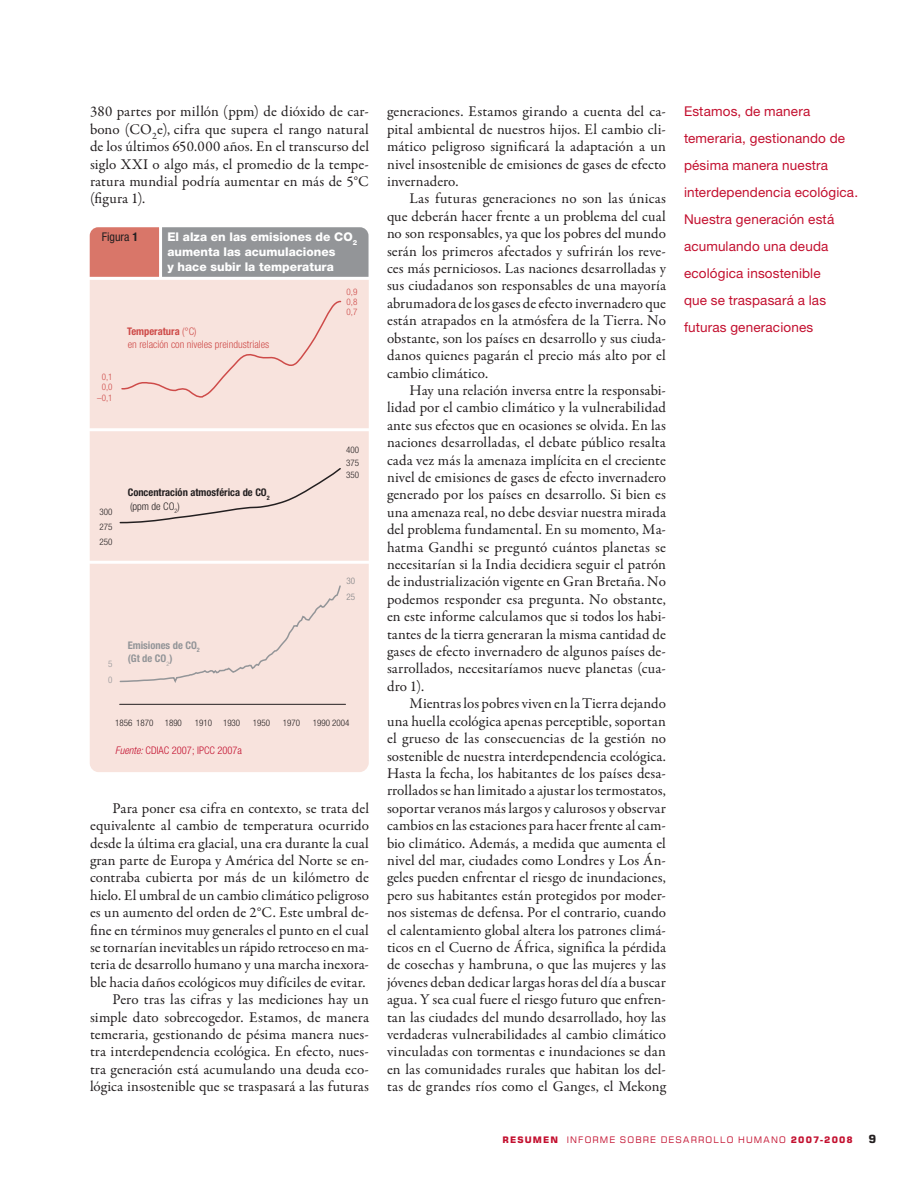
<style>
.page{position:relative;width:918px;height:1188px;background:#fff}
.page>*{position:absolute;margin:0;border:0;box-sizing:border-box;transform-origin:0 0}
.t1{font:15px/17.4px "Garamond Premr Pro";letter-spacing:.005em;color:#231f20;text-align:justify}
.t2{font:13.5px/27px "Helvetica Neue";letter-spacing:.01em;color:#c3102f}
.t3{font:800 12px/15px "Helvetica Neue";color:#fff}
.t4{font:condensed 12px "Helvetica Neue";color:#231f20}
.t5{font:300 condensed 10.5px/13.5px "Helvetica Neue";color:#ce4b49}
.t6{font:700 condensed 10.5px/13.5px "Helvetica Neue";color:#231f20}
.t7{font:300 condensed 10.5px "Helvetica Neue";color:#c3102f}
.t8{font:700 condensed 10.5px/13.5px "Helvetica Neue";color:#939598}
.t9{font:300 condensed 9px "Helvetica Neue";color:#231f20}
.t10{font:9px "Square 721 BT";letter-spacing:.125em;color:#c3102f}
.t11{font:300 condensed 9px "Helvetica Neue";color:#ce4b49}
.t12{font:300 condensed 9px "Helvetica Neue";color:#808285}
.t13{font:300 condensed 9px "Helvetica Neue";color:#939598}
.s1{font-weight:700}
.s2{font-weight:300}
.s3{font-style:italic}
</style>
<div class="page">
<div style="left:90px;top:280px;width:279px;height:492px;background:#f8e3dd"></div>
<svg style="left:90px;top:227px;width:279px;height:50px;background:#a68f8e"></svg>
<hr style="left:120px;top:704px;width:226px;height:1px;background:#231f20">
<hr style="left:80px;top:428px;width:301px;height:3px;background:#fff">
<div style="left:120px;top:300px;width:222px;height:98px;background:#f8e3dd"></div>
<div style="left:119px;top:467px;width:223px;height:57px;background:#f8e3dd"></div>
<div style="left:119px;top:584px;width:223px;height:101px;background:#f8e3dd"></div>
<hr style="left:80px;top:561px;width:301px;height:3px;background:#fff">
<p class="t1" style="left:90px;top:103px;width:281px">380 partes por millón (ppm) de dióxido de car&shy;bono (CO<sub>2</sub>e), cifra que supera el rango natural de los últimos 650.000 años. En el transcurso del siglo XXI o algo más, el promedio de la tempe&shy;ratura mundial podría aumentar en más de 5°C (figura 1).</p>
<p class="t4" style="left:102px;top:230px;width:38px">Figura <span class="s1">1</span></p>
<p class="t3" style="left:167px;top:229px;width:191px">El alza en las emisiones de CO<sub>2 </sub>aumenta las acumulaciones<br>y hace subir la temperatura</p>
<p class="t11" style="left:347px;top:287px;width:12px">0,9</p>
<p class="t11" style="left:347px;top:297px;width:12px">0,8</p>
<p class="t11" style="left:347px;top:307px;width:12px">0,7</p>
<p class="t11" style="left:102px;top:371px;width:12px">0,1</p>
<p class="t11" style="left:102px;top:382px;width:12px">0,0</p>
<p class="t11" style="left:97px;top:393px;width:17px">–0,1</p>
<p class="t5" style="left:127px;top:324px;width:144px"><span class="s1">Temperatura</span> (°C)<br>en relación con niveles preindustriales</p>
<p class="t9" style="left:100px;top:506px;width:14px">300</p>
<p class="t9" style="left:100px;top:522px;width:14px">275</p>
<p class="t9" style="left:100px;top:537px;width:14px">250</p>
<p class="t6" style="left:128px;top:486px;width:144px">Concentración atmosférica de CO<sub>2 </sub><span class="s2">(ppm de CO</span><sub>2</sub><span class="s2">)</span></p>
<p class="t13" style="left:108px;top:658px;width:6px">5</p>
<p class="t13" style="left:108px;top:675px;width:6px">0</p>
<p class="t8" style="left:128px;top:638px;width:74px">Emisiones de CO<sub>2 </sub>(Gt de CO<sub>2</sub>)</p>
<p class="t9" style="left:346px;top:445px;width:14px">400</p>
<p class="t9" style="left:346px;top:457px;width:14px">375</p>
<p class="t9" style="left:346px;top:470px;width:14px">350</p>
<p class="t12" style="left:347px;top:576px;width:10px">30</p>
<p class="t12" style="left:347px;top:592px;width:10px">25</p>
<p class="t9" style="left:115px;top:717px;width:68px">1856 1870 1890</p>
<p class="t9" style="left:195px;top:717px;width:47px">1910 1930</p>
<p class="t9" style="left:253px;top:717px;width:19px">1950</p>
<p class="t9" style="left:283px;top:717px;width:19px">1970</p>
<p class="t9" style="left:313px;top:717px;width:38px">1990 2004</p>
<p class="t7" style="left:115px;top:744px;width:128px"><span class="s3">Fuente:</span> CDIAC 2007; IPCC 2007a</p>
<p class="t1" style="left:90px;top:800px;width:281px;text-align:right">Para poner esa cifra en contexto, se trata del equivalente al cambio de temperatura ocurrido desde la última era glacial, una era durante la cual gran parte de Europa y América del Norte se en&shy;contraba cubierta por más de un kilómetro de hielo. El umbral de un cambio climático peligroso es un aumento del orden de 2°C. Este umbral de&shy;fine en términos muy generales el punto en el cual se tornarían inevitables un rápido retroceso en ma&shy;teria de desarrollo humano y una marcha inexora&shy;ble hacia daños ecológicos muy difíciles de evitar.<br>Pero tras las cifras y las mediciones hay un simple dato sobrecogedor. Estamos, de manera temeraria, gestionando de pésima manera nues&shy;tra interdependencia ecológica. En efecto, nues&shy;tra generación está acumulando una deuda eco&shy;lógica insostenible que se traspasará a las futuras</p>
<p class="t1" style="left:387px;top:103px;width:281px">generaciones. Estamos girando a cuenta del ca&shy;pital ambiental de nuestros hijos. El cambio cli&shy;mático peligroso significará la adaptación a un nivel insostenible de emisiones de gases de efecto invernadero.</p>
<p class="t1" style="left:387px;top:190px;width:281px;text-indent:22px">Las futuras generaciones no son las únicas que deberán hacer frente a un problema del cual no son responsables, ya que los pobres del mundo serán los primeros afectados y sufrirán los reve&shy;ces más perniciosos. Las naciones desarrolladas y sus ciudadanos son responsables de una mayoría abrumadora de los gases de efecto invernadero que están atrapados en la atmósfera de la Tierra. No obstante, son los países en desarrollo y sus ciuda&shy;danos quienes pagarán el precio más alto por el cambio climático.</p>
<p class="t1" style="left:387px;top:382px;width:281px;text-indent:22px">Hay una relación inversa entre la responsabi&shy;lidad por el cambio climático y la vulnerabilidad ante sus efectos que en ocasiones se olvida. En las naciones desarrolladas, el debate público resalta cada vez más la amenaza implícita en el creciente nivel de emisiones de gases de efecto invernadero generado por los países en desarrollo. Si bien es una amenaza real, no debe desviar nuestra mirada del problema fundamental. En su momento, Ma&shy;hatma Gandhi se preguntó cuántos planetas se necesitarían si la India decidiera seguir el patrón de industrialización vigente en Gran Bretaña. No podemos responder esa pregunta. No obstante, en este informe calculamos que si todos los habi&shy;tantes de la tierra generaran la misma cantidad de gases de efecto invernadero de algunos países de&shy;sarrollados, necesitaríamos nueve planetas (cua&shy;dro 1).</p>
<p class="t1" style="left:387px;top:695px;width:281px;text-indent:22px">Mientras los pobres viven en la Tierra dejando una huella ecológica apenas perceptible, soportan el grueso de las consecuencias de la gestión no sostenible de nuestra interdependencia ecológica.<br>Hasta la fecha, los habitantes de los países desa&shy;rrollados se han limitado a ajustar los termostatos, soportar veranos más largos y calurosos y observar cambios en las estaciones para hacer frente al cam&shy;bio climático. Además, a medida que aumenta el nivel del mar, ciudades como Londres y Los Án&shy;geles pueden enfrentar el riesgo de inundaciones, pero sus habitantes están protegidos por moder&shy;nos sistemas de defensa. Por el contrario, cuando el calentamiento global altera los patrones climá&shy;ticos en el Cuerno de África, significa la pérdida de cosechas y hambruna, o que las mujeres y las jóvenes deban dedicar largas horas del día a buscar agua. Y sea cual fuere el riesgo futuro que enfren&shy;tan las ciudades del mundo desarrollado, hoy las verdaderas vulnerabilidades al cambio climático vinculadas con tormentas e inundaciones se dan en las comunidades rurales que habitan los del&shy;tas de grandes ríos como el Ganges, el Mekong</p>
<p class="t2" style="left:684px;top:98px;width:176px">Estamos, de manera temeraria, gestionando de pésima manera nuestra interdependencia ecológica.<br>Nuestra generación está acumulando una deuda ecológica insostenible<br>que se traspasará a las futuras generaciones</p>
<p class="t10" style="left:503px;top:1134px;width:352px"><span class="s1">RESUMEN</span> INFORME SOBRE DESARROLLO HUMANO <span class="s1">2007-2008</span></p>
</div>
